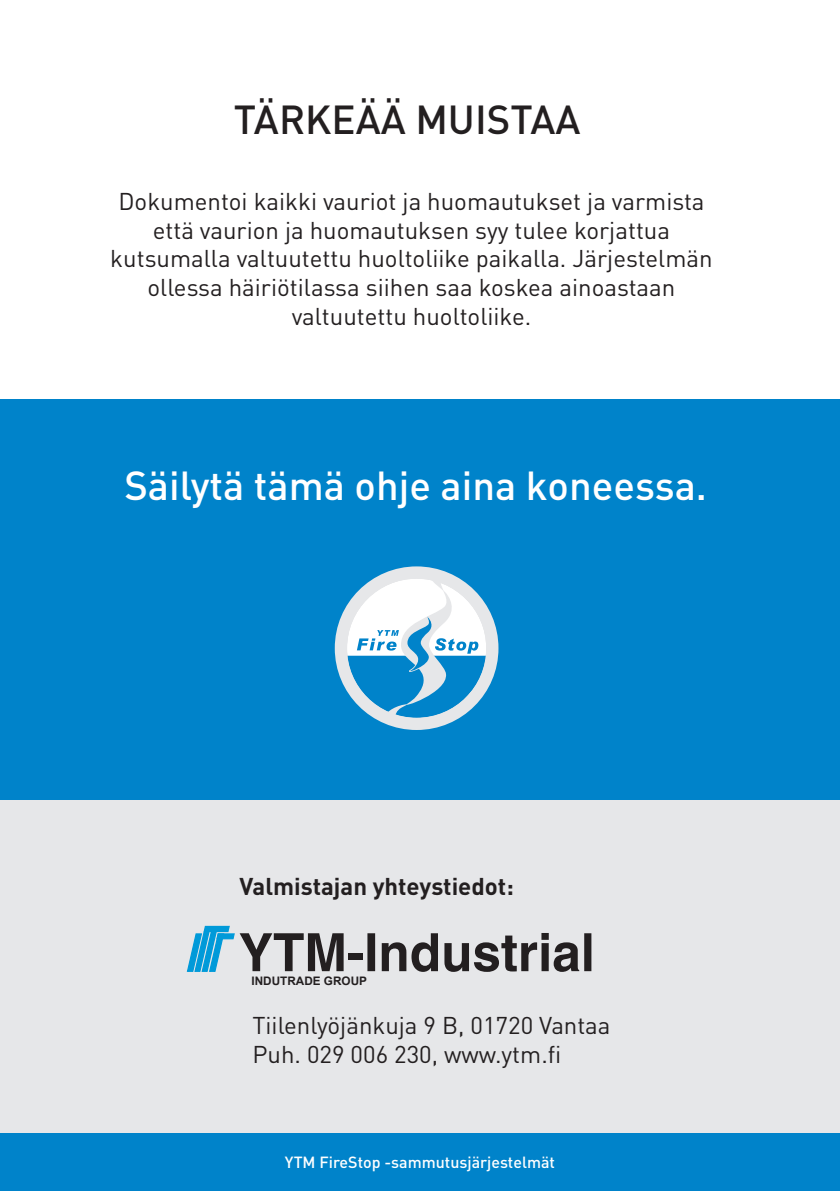
<style>
.page{position:relative;width:840px;height:1191px;background:#fff}
.page>*{position:absolute;margin:0;border:0;box-sizing:border-box;transform-origin:0 0}
.t1{font:700 52.8px "Helvetica";color:#231f20}
.t2{font:500 40px "DINOT";color:#fff}
.t3{font:500 40px "DINOT";color:#231f20}
.t4{font:24px/28.8px "DINOT";color:#231f20;text-align:center}
.t5{font:700 24px "DINOT";color:#231f20}
.t6{font:500 16px "DINOT";color:#fff}
.t7{font:700 11.8px "Arial";color:#231f20}
</style>
<div class="page">
<div style="left:0;top:512px;width:839px;height:679px;background:#e6e7e9"></div>
<div style="left:0;top:399px;width:839px;height:400px;background:#0083ca"></div>
<div style="left:0;top:1133px;width:839px;height:58px;background:#0083ca"></div>
<svg style="left:186px;top:925px;width:49px;height:47px"></svg>
<div style="left:334px;top:566px;width:164px;height:164px;border:12px solid #e6e7e9;border-radius:50%"></div>
<svg style="left:344px;top:571px;width:144px;height:151px"></svg>
<p class="t3" style="left:234px;top:92px;width:348px">TÄRKEÄÄ MUISTAA</p>
<p class="t4" style="left:110px;top:186px;width:603px">Dokumentoi kaikki vauriot ja huomautukset ja varmista että vaurion ja huomautuksen syy tulee korjattua kutsumalla valtuutettu huoltoliike paikalla. Järjestelmän ollessa häiriötilassa siihen saa koskea ainoastaan valtuutettu huoltoliike.</p>
<p class="t2" style="left:124px;top:458px;width:584px">Säilytä tämä ohje aina koneessa.</p>
<p class="t5" style="left:239px;top:870px;width:275px">Valmistajan yhteystiedot:</p>
<p class="t1" style="left:239px;top:920px;width:357px">YTM-Industrial</p>
<p class="t7" style="left:251px;top:973px;width:117px">INDUTRADE GROUP</p>
<p class="t4" style="left:252px;top:1010px;width:359px">Tiilenlyöjänkuja 9 B, 01720 Vantaa</p>
<p class="t4" style="left:252px;top:1038px;width:310px">Puh. 029 006 230, www.ytm.fi</p>
<p class="t6" style="left:285px;top:1151px;width:271px">YTM FireStop -sammutusjärjestelmät</p>
</div>
